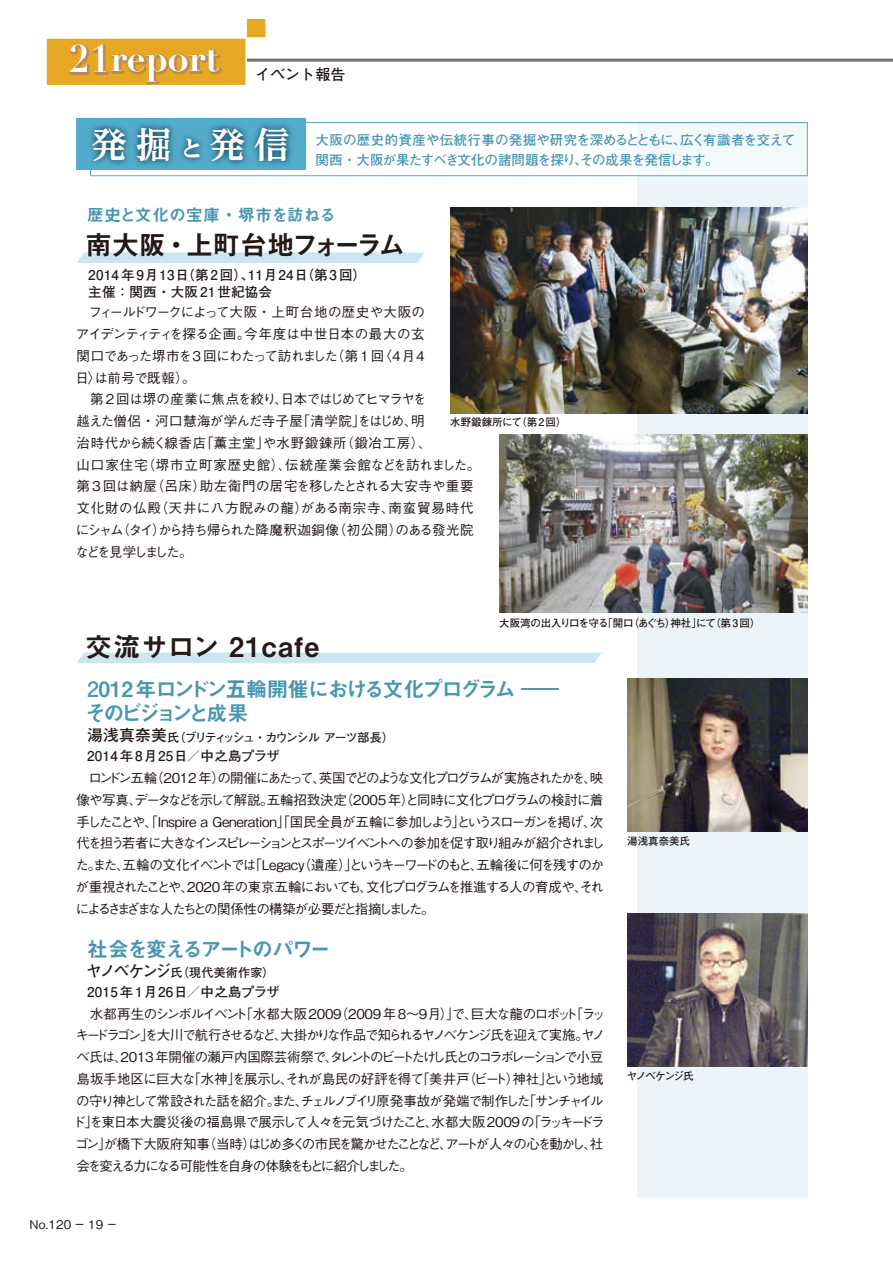
<style>
.page{position:relative;width:893px;height:1263px;background:#fff}
.page>*{position:absolute;margin:0;border:0;box-sizing:border-box;transform-origin:0 0}
.t1{font:700 37.5px "Didot";color:#fff}
.t2{font:700 35.7px "UD Reimin Pro";color:#fff}
.t3{font:27px "Midashi Go Pro MB31";letter-spacing:-.045em;color:#231916}
.t4{font:27px "Midashi Go Pro MB31";letter-spacing:.05em;color:#231916}
.t5{font:21px/24.8px "Midashi Go Pro MB31";letter-spacing:-.11em;color:#4796b2}
.t6{font:16.5px "Midashi Go Pro MB31";letter-spacing:.02em;color:#4796b2}
.t7{font:700 15px "Futo Go B101 Pro";color:#231916}
.t8{font:500 13.5px/21.8px "Gothic BBB Pro";letter-spacing:-.07em;color:#231916;text-align:justify}
.t9{font:500 13.5px/21.8px "Gothic BBB Pro";letter-spacing:-.115em;color:#231916}
.t10{font:500 13.5px/21.8px "Gothic BBB Pro";letter-spacing:.02em;color:#231916}
.t11{font:700 13.5px/16.5px "Futo Go B101 Pro";letter-spacing:.06em;color:#231916}
.t12{font:700 13.5px "Futo Go B101 Pro";letter-spacing:-.01em;color:#4796b2}
.t13{font:700 13.5px "Futo Go B101 Pro";letter-spacing:.02em;color:#231916}
.t14{font:700 13.5px "Futo Go B101 Pro";letter-spacing:-.06em;color:#4796b2}
.t15{font:700 12px "Futo Go B101 Pro";letter-spacing:-.13em;color:#231916}
.t16{font:700 12px "Futo Go B101 Pro";letter-spacing:-.095em;color:#231916}
.t17{font:500 12px "Gothic BBB Pro";color:#231916}
.t18{font:700 10.5px "Futo Go B101 Pro";letter-spacing:-.075em;color:#231916}
.t19{font:700 10.5px "Futo Go B101 Pro";color:#231916}
.t20{font:700 10.5px "Futo Go B101 Pro";letter-spacing:-.105em;color:#231916}
.t21{font:700 10.5px "Futo Go B101 Pro";letter-spacing:-.02em;color:#231916}
.s1{font-weight:800;font-size:22.5px}
.s2{font-family:"Futo Go B101 Pro";font-weight:700}
.s3{font-size:15.75px}
</style>
<div class="page">
<div style="left:638px;top:123px;width:170px;height:1075px;background:#ecf4f9"></div>
<img style="left:450px;top:207px;width:358px;height:206px">
<img style="left:499px;top:435px;width:309px;height:178px">
<svg style="left:77px;top:252px;width:348px;height:11px;background:#cee7ef"></svg>
<svg style="left:77px;top:652px;width:525px;height:11px;background:#cee7f0"></svg>
<img style="left:627px;top:678px;width:181px;height:153px">
<img style="left:627px;top:913px;width:181px;height:153px">
<div style="left:90px;top:123px;width:717px;height:53px;background:#fff"></div>
<div style="left:90px;top:122px;width:718px;height:54px;border:1px solid #53accc"></div>
<div style="left:77px;top:118px;width:229px;height:51px;background:#53accc"></div>
<img style="left:82px;top:122px;width:226px;height:55px">
<hr style="left:240px;top:59px;width:653px;height:3px;background:#727272">
<div style="left:46px;top:38px;width:200px;height:48px;background:#e6a723"></div>
<div style="left:45px;top:37px;width:202px;height:49px;border:2px solid #fff"></div>
<div style="left:246px;top:18px;width:20px;height:20px;background:#e6a723"></div>
<div style="left:245px;top:18px;width:22px;height:21px;border:2px solid #fff"></div>
<svg style="left:68px;top:44px;width:156px;height:42px"></svg>
<h1 class="t1" style="left:69px;top:34px;width:152px">21report</h1>
<p class="t7" style="left:255px;top:63px;width:91px">イベント報告</p>
<h2 class="t2" style="left:91px;top:115px;width:200px">発掘<span class="s1">と</span>発信</h2>
<p class="t12" style="left:316px;top:129px;width:481px">大阪の歴史的資産や伝統行事の発掘や研究を深めるとともに、広く有識者を交えて</p>
<p class="t14" style="left:316px;top:149px;width:404px">関西・大阪が果たすべき文化の諸問題を探り、その成果を発信します。</p>
<p class="t6" style="left:87px;top:201px;width:250px">歴史と文化の宝庫・堺市を訪ねる</p>
<h3 class="t3" style="left:85px;top:224px;width:322px">南大阪・上町台地フォーラム</h3>
<p class="t11" style="left:88px;top:265px;width:280px">2014年9月13日（第2回）、11月24日（第3回）主催：関西・大阪21世紀協会</p>
<p class="t8" style="left:75px;top:300px;width:351px;text-indent:13px">フィールドワークによって大阪・上町台地の歴史や大阪のアイデンティティを探る企画。今年度は中世日本の最大の玄関口であった堺市を3 回にわたって訪れました（第 1 回〈4月4日〉は前号で既報）。</p>
<p class="t10" style="left:75px;top:387px;width:406px;text-indent:15px">第 2 回は堺の産業に焦点を絞り、日本ではじめてヒマラヤを<br>越えた僧侶・河口慧海が学んだ寺子屋「清学院」をはじめ、明<br>治時代から続く線香店「薫主堂」や水野鍛錬所（鍛冶工房）、<br>山口家住宅（堺市立町家歴史館）、伝統産業会館などを訪れました。第3回は納屋（呂床）助左衛門の居宅を移したとされる大安寺や重要文化財の仏殿（天井に八方睨みの龍）がある南宗寺、南蛮貿易時代にシャム（タイ）から持ち帰られた降魔釈迦銅像（初公開）のある發光院などを見学しました。</p>
<p class="t19" style="left:450px;top:414px;width:118px">水野鍛錬所にて（第2回）</p>
<h3 class="t4" style="left:85px;top:625px;width:236px">交流サロン 21cafe</h3>
<p class="t18" style="left:499px;top:614px;width:263px">大阪湾の出入り口を守る「開口（あぐち）神社」にて（第 3 回）</p>
<h3 class="t5" style="left:85px;top:674px;width:475px"><span class="s2">2</span>012 年ロンドン五輪開催における文化プログラム ―そのビジョンと成果</h3>
<p class="t15" style="left:87px;top:727px;width:308px"><span class="s3">湯浅真奈美</span>氏（ブリティッシュ・カウンシル アーツ部長）</p>
<p class="t13" style="left:87px;top:745px;width:194px">2014年8月25日／中之島プラザ</p>
<p class="t8" style="left:75px;top:765px;width:531px">　ロンドン五輪（2012 年）の開催にあたって、英国でどのような文化プログラムが実施されたかを、映像や写真、データなどを示して解説。五輪招致決定（2005 年）と同時に文化プログラムの検討に着手したことや、「Inspire a Generation」「国民全員が五輪に参加しよう」というスローガンを掲げ、次代を担う若者に大きなインスピレーションとスポーツイベントへの参加を促す取り組みが紹介されました。また、五輪の文化イベントでは「Legacy（遺産）」というキーワードのもと、五輪後に何を残すのかが重視されたことや、2020 年の東京五輪においても、文化プログラムを推進する人の育成や、それによるさまざまな人たちとの関係性の構築が必要だと指摘しました。</p>
<h3 class="t5" style="left:87px;top:934px;width:245px">社会を変えるアートのパワー</h3>
<p class="t16" style="left:87px;top:963px;width:190px"><span class="s3">ヤノベケンジ</span>氏（現代美術作家）</p>
<p class="t13" style="left:87px;top:981px;width:194px">2015年1月26日／中之島プラザ</p>
<p class="t9" style="left:73px;top:1001px;width:534px;text-indent:17px">水都再生のシンボルイベント「水都大阪 2009（2009 年 8～9月）」で、巨大な龍のロボット「ラッキードラゴン」を大川で航行させるなど、大掛かりな作品で知られるヤノベケンジ氏を迎えて実施。ヤノベ氏は、2013 年開催の瀬戸内国際芸術祭で、タレントのビートたけし氏とのコラボレーションで小豆島坂手地区に巨大な「水神」を展示し、それが島民の好評を得て「美井戸（ビート）神社」という地域の守り神として常設された話を紹介。また、チェルノブイリ原発事故が発端で制作した「サンチャイルド」を東日本大震災後の福島県で展示して人々を元気づけたこと、水都大阪 2009の「ラッキードラゴン」が橋下大阪府知事（当時）はじめ多くの市民を驚かせたことなど、アートが人々の心を動かし、社会を変える力になる可能性を自身の体験をもとに紹介しました。</p>
<p class="t17" style="left:30px;top:1215px;width:88px">No.120 一 19 一</p>
<p class="t21" style="left:627px;top:833px;width:64px">湯浅真奈美氏</p>
<p class="t20" style="left:627px;top:1068px;width:69px">ヤノベケンジ氏</p>
</div>
